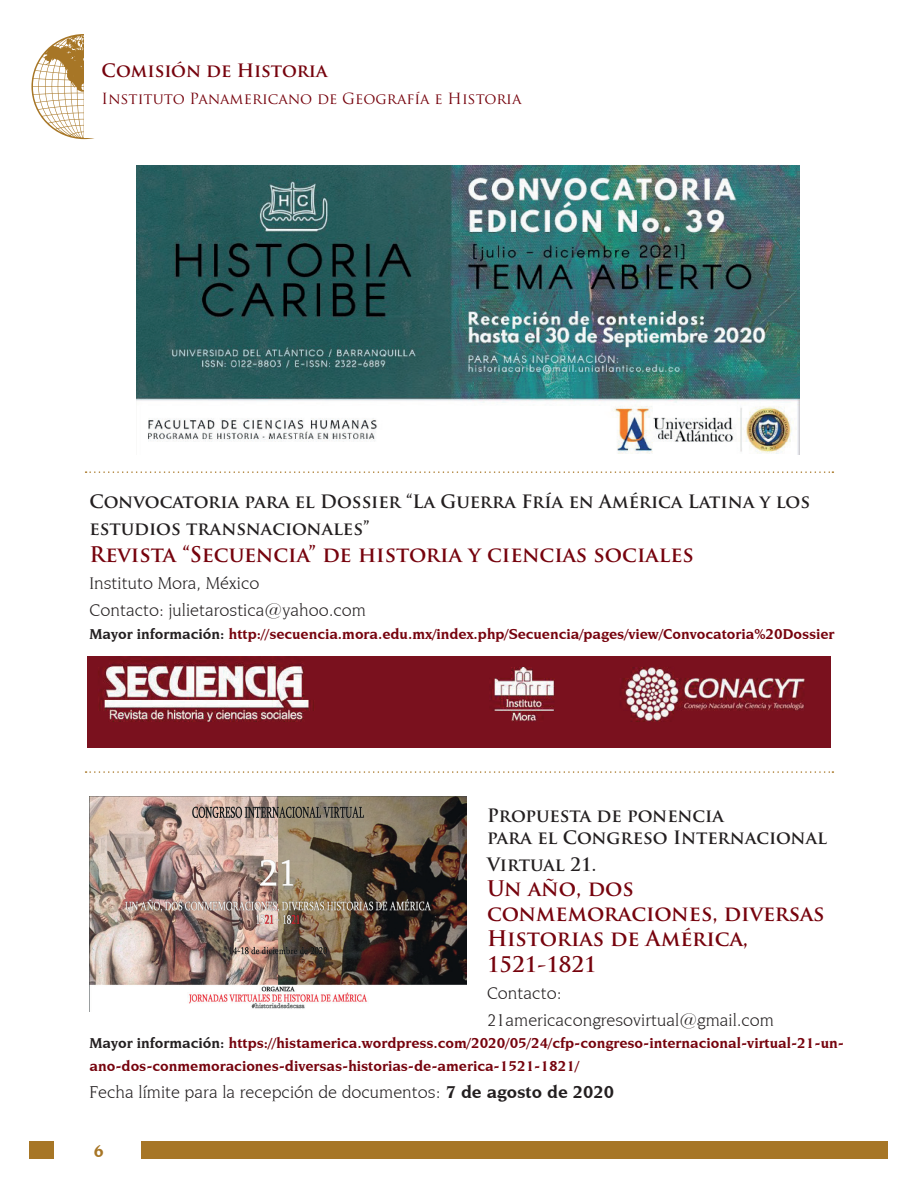
<style>
.page{position:relative;width:918px;height:1188px;background:#fff}
.page>*{position:absolute;margin:0;border:0;box-sizing:border-box;transform-origin:0 0}
.t1{font:700 21px/25.2px "Trajan Pro";color:#76030d}
.t2{font:18px/27px "Novarese IT Cby BT";color:#231f20}
.t3{font:700 18px/27px "Trajan Pro";color:#231f20}
.t4{font:700 18px "Trajan Pro";color:#76030d}
.t5{font:700 18px "Novarese IT Cby BT";color:#a77626}
.t6{font:700 15px/22.5px "Novarese IT Cby BT";color:#76030d}
.t7{font:15px "Trajan Pro";color:#76030d}
.s1{color:#231f20}
.s2{font-weight:700}
</style>
<div class="page">
<svg style="left:31px;top:34px;width:63px;height:105px"></svg>
<div style="left:84px;top:34px;width:63px;height:104px;background:#fff"></div>
<div style="left:30px;top:1141px;width:858px;height:18px;background:#a77626"></div>
<div style="left:54px;top:1141px;width:86px;height:19px;background:#fff"></div>
<svg style="left:86px;top:471px;width:747px;height:2px"></svg>
<svg style="left:86px;top:771px;width:747px;height:2px"></svg>
<img style="left:136px;top:166px;width:663px;height:289px">
<img style="left:87px;top:657px;width:744px;height:91px">
<img style="left:90px;top:796px;width:376px;height:213px">
<p class="t4" style="left:102px;top:60px;width:227px">Comisión de Historia</p>
<p class="t7" style="left:102px;top:89px;width:421px">Instituto Panamericano de Geografía e Historia</p>
<p class="t3" style="left:90px;top:488px;width:722px">Convocatoria para el Dossier “La Guerra Fría en América Latina y los estudios transnacionales”</p>
<h1 class="t1" style="left:90px;top:542px;width:606px">Revista “Secuencia” de historia y ciencias sociales</h1>
<p class="t2" style="left:90px;top:569px;width:278px">Instituto Mora, México<br>Contacto: julietarostica@yahoo.com</p>
<p class="t6" style="left:90px;top:622px;width:747px"><span class="s1">Mayor información:</span> http://secuencia.mora.edu.mx/index.php/Secuencia/pages/view/Convocatoria%20Dossier</p>
<p class="t3" style="left:487px;top:805px;width:341px;line-height:21.6px">Propuesta de ponencia<br>para el Congreso Internacional</p>
<p class="t3" style="left:487px;top:851px;width:111px">Virtual 21.</p>
<h1 class="t1" style="left:487px;top:876px;width:339px">Un año, dos conmemoraciones, diversas<br>Historias de América,<br>1521-1821</h1>
<p class="t2" style="left:487px;top:979px;width:289px">Contacto:<br>21americacongresovirtual@gmail.com</p>
<p class="t6" style="left:90px;top:1032px;width:756px"><span class="s1">Mayor información:</span> https://histamerica.wordpress.com/2020/05/24/cfp-congreso-internacional-virtual-21-un&shy;ano-dos-conmemoraciones-diversas-historias-de-america-1521-1821/</p>
<p class="t2" style="left:90px;top:1078px;width:526px">Fecha límite para la recepción de documentos: <span class="s2">7 de agosto de 2020</span></p>
<p class="t5" style="left:93px;top:1140px;width:12px">6</p>
</div>
